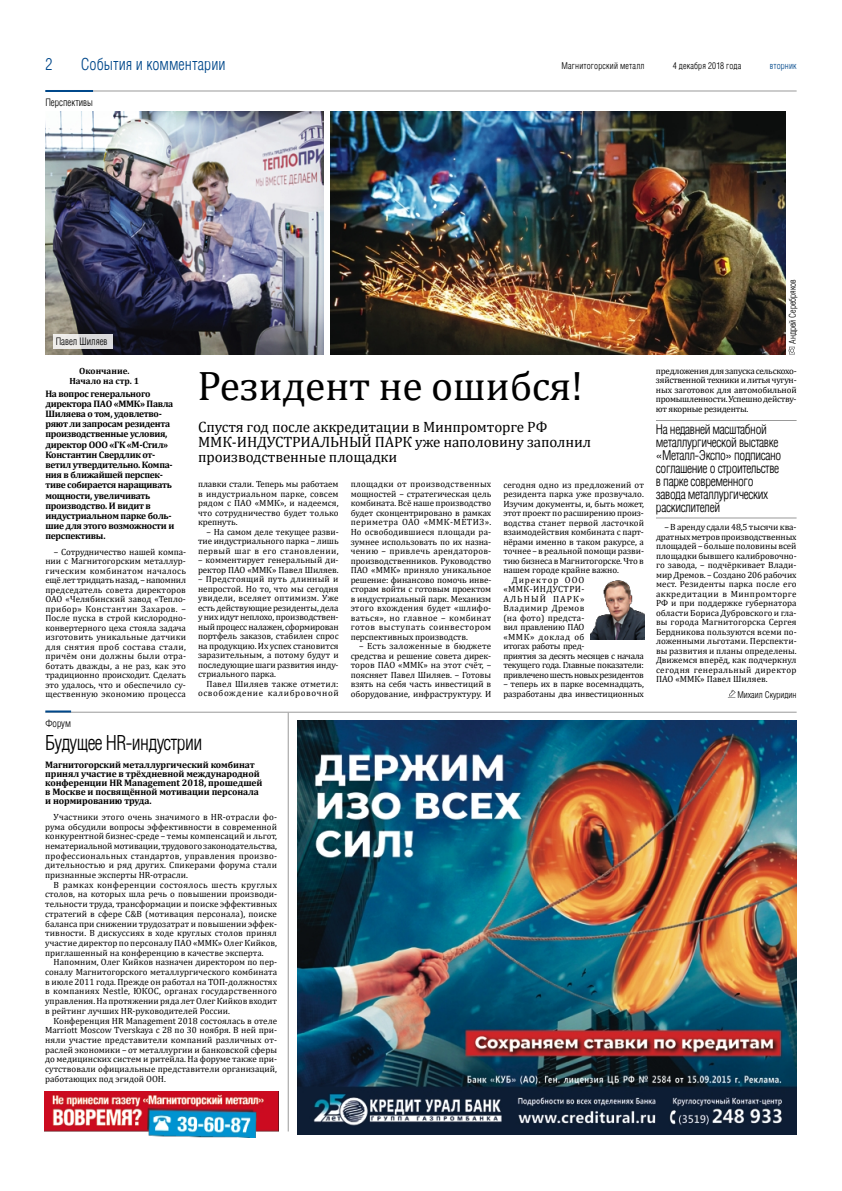
<style>
.page{position:relative;width:842px;height:1191px;background:#fff}
.page>*{position:absolute;margin:0;border:0;box-sizing:border-box;transform-origin:0 0}
.t1{font:41.5px "Cambria";letter-spacing:-.01em;color:#000}
.t2{font:300 condensed 20px "AG Letterica";letter-spacing:-.03em;color:#000}
.t3{font:300 condensed 16px "AG Letterica";color:#00488b}
.t4{font:15px/15px "Cambria";letter-spacing:-.01em;color:#000}
.t5{font:300 condensed 13px/13.1px "AG Letterica";letter-spacing:-.03em;color:#000}
.t6{font:300 condensed 10px "AG Letterica";color:#000}
.t7{font:700 9.5px/10.2px "Cambria";letter-spacing:-.03em;color:#000}
.t8{font:700 9.5px/9.2px "Cambria";letter-spacing:-.01em;color:#000}
.t9{font:9px/9.5px "Cambria";letter-spacing:-.005em;color:#000;text-align:justify}
.t10{font:9px "Cambria";letter-spacing:-.03em;color:#000}
.t11{font:300 condensed 9px "AG Letterica";letter-spacing:.005em;color:#000}
.t12{font:9px/9.5px "Cambria";letter-spacing:.065em;color:#000;text-align:right}
.t13{font:9px "Cambria";letter-spacing:-.04em;color:#000}
.t14{font:9px "Cambria";letter-spacing:.045em;color:#000}
.t15{font:700 9px/9.7px "Cambria";color:#000;text-align:center}
.t16{font:9px "Cambria";letter-spacing:.02em;color:#000}
.t17{font:9px "Cambria";letter-spacing:-.025em;color:#000}
.t18{font:9px "Cambria";letter-spacing:.05em;color:#000}
.t19{font:9px "Cambria";letter-spacing:.11em;color:#000}
.t20{font:9px "Cambria";letter-spacing:.125em;color:#000}
.t21{font:300 condensed 9px "AG Letterica";letter-spacing:.015em;color:#00488b}
</style>
<div class="page">
<hr style="left:45px;top:712px;width:752px;height:1px;background:#999">
<hr style="left:45px;top:710px;width:26px;height:2px;background:#00488b">
<svg style="left:788px;top:347px;width:7px;height:8px"></svg>
<hr style="left:288px;top:713px;width:1px;height:419px;background:#999">
<img style="left:45px;top:111px;width:279px;height:244px">
<img style="left:331px;top:111px;width:454px;height:244px">
<svg style="left:53px;top:334px;width:59px;height:14px"></svg>
<hr style="left:45px;top:91px;width:752px;height:1px;background:#999">
<hr style="left:45px;top:90px;width:48px;height:2px;background:#00488b">
<hr style="left:656px;top:420px;width:141px;height:1px;background:#999">
<hr style="left:656px;top:518px;width:141px;height:1px;background:#999">
<svg style="left:728px;top:690px;width:7px;height:8px"></svg>
<img style="left:45px;top:1092px;width:233px;height:46px">
<img style="left:298px;top:721px;width:498px;height:413px">
<img style="left:590px;top:580px;width:55px;height:60px">
<h3 class="t3" style="left:45px;top:55px;width:9px">2</h3>
<h3 class="t3" style="left:81px;top:55px;width:146px">События и кoмментарии</h3>
<p class="t11" style="left:562px;top:61px;width:84px">Магнитогорский металл</p>
<p class="t11" style="left:673px;top:61px;width:70px">4 декабря 2018 года</p>
<p class="t21" style="left:770px;top:61px;width:28px">вторник</p>
<p class="t6" style="left:45px;top:97px;width:49px">Перспективы</p>
<p class="t6" style="left:56px;top:336px;width:53px">Павел Шиляев</p>
<p class="t15" style="left:69px;top:366px;width:71px">Окончание.<br>Начало на стр. 1</p>
<p class="t7" style="left:45px;top:388px;width:131px">На вопрос генерального директора ПАО «ММК» Павла<br>Шиляева о том, удовлетво&shy;ряют ли запросам резидента производственные условия, директор ООО «ГК «М-Стил»<br>Константин Свердлик от&shy;ветил утвердительно. Компа&shy;ния в ближайшей перспек&shy;тиве собирается наращивать мощности, увеличивать производство. И видит в индустриальном парке боль&shy;шие для этого возможности и перспективы.</p>
<p class="t9" style="left:45px;top:547px;width:142px;text-indent:9px">– Сотрудничество нашей компа&shy;нии с Магнитогорским металлур&shy;гическим комбинатом началось ещё лет тридцать назад, – напомнил председатель совета директоров ОАО «Челябинский завод «Тепло&shy;прибор» Константин Захаров. – После пуска в строй кислородно&shy;конвертерного цеха стояла задача изготовить уникальные датчики для снятия проб состава стали, причём они должны были отра&shy;ботать дважды, а не раз, как это традиционно происходит. Сделать это удалось, что и обеспечило су&shy;щественную экономию процесса</p>
<p class="t6" style="left:45px;top:717px;width:27px">Форум</p>
<h1 class="t1" style="left:198px;top:362px;width:387px">Резидент не ошибся!</h1>
<h3 class="t4" style="left:198px;top:420px;width:394px">Спустя год после аккредитации в Минпромторге РФ<br>ММК-ИНДУСТРИАЛЬНЫЙ ПАРК уже наполовину заполнил производственные площадки</h3>
<p class="t9" style="left:198px;top:480px;width:142px">плавки стали. Теперь мы работаем в индустриальном парке, совсем рядом с ПАО «ММК», и надеемся, что сотрудничество будет только крепнуть.</p>
<p class="t9" style="left:198px;top:527px;width:142px;text-indent:9px">– На самом деле текущее разви&shy;тие индустриального парка – лишь первый шаг в его становлении,</p>
<p class="t9" style="left:198px;top:556px;width:142px">– комментирует генеральный ди&shy;ректор ПАО «ММК» Павел Шиляев.</p>
<p class="t9" style="left:198px;top:575px;width:142px">– Предстоящий путь длинный и непростой. Но то, что мы сегодня увидели, вселяет оптимизм. Уже есть действующие резиденты, дела у них идут неплохо, производствен&shy;ный процесс налажен, сформирован портфель заказов, стабилен спрос на продукцию. Их успех становится заразительным, а потому будут и последующие шаги развития инду&shy;стриального парка.</p>
<p class="t12" style="left:198px;top:679px;width:142px">Павел Шиляев также отметил: освобождение калибровочной</p>
<p class="t9" style="left:351px;top:480px;width:142px">площадки от производственных мощностей – стратегическая цель комбината. Всё наше производство будет сконцентрировано в рамках периметра ОАО «ММК-МЕТИЗ».<br>Но освободившиеся площади ра&shy;зумнее использовать по их назна&shy;чению – привлечь арендаторов&shy;производственников. Руководство ПАО «ММК» приняло уникальное решение: финансово помочь инве&shy;сторам войти с готовым проектом в индустриальный парк. Механизм этого вхождения будет «шлифо&shy;ваться», но главное – комбинат готов выступать соинвестором перспективных производств.</p>
<p class="t9" style="left:351px;top:641px;width:142px;text-indent:9px">– Есть заложенные в бюджете средства и решение совета дирек&shy;торов ПАО «ММК» на этот счёт, – поясняет Павел Шиляев. – Готовы взять на себя часть инвестиций в оборудование, инфраструктуру. И</p>
<p class="t9" style="left:503px;top:480px;width:142px">сегодня одно из предложений от</p>
<p class="t9" style="left:503px;top:489px;width:142px">резидента парка уже прозвучало.</p>
<p class="t9" style="left:503px;top:499px;width:142px">Изучим документы, и, быть может,</p>
<p class="t9" style="left:503px;top:508px;width:142px">этот проект по расширению произ-</p>
<p class="t9" style="left:503px;top:518px;width:142px">водства станет первой ласточкой</p>
<p class="t9" style="left:503px;top:527px;width:142px">взаимодействия комбината с парт-</p>
<p class="t9" style="left:503px;top:537px;width:142px">нёрами именно в таком ракурсе, а</p>
<p class="t9" style="left:503px;top:546px;width:142px">точнее – в реальной помощи разви-</p>
<p class="t9" style="left:503px;top:556px;width:142px">тию бизнеса в Магнитогорске. Что в</p>
<p class="t9" style="left:503px;top:565px;width:117px">нашем городе крайне важно.</p>
<p class="t19" style="left:512px;top:574px;width:74px">Директор ООО</p>
<p class="t14" style="left:503px;top:584px;width:83px">«ММК-ИНДУСТРИ-</p>
<p class="t20" style="left:503px;top:593px;width:83px">АЛЬНЫЙ ПАРК»</p>
<p class="t14" style="left:503px;top:603px;width:83px">Владимир Дремов</p>
<p class="t16" style="left:503px;top:612px;width:83px">(на фото) предста-</p>
<p class="t17" style="left:503px;top:622px;width:83px">вил правлению ПАО</p>
<p class="t18" style="left:503px;top:631px;width:83px">«ММК» доклад об</p>
<p class="t10" style="left:503px;top:641px;width:83px">итогах работы пред-</p>
<p class="t10" style="left:503px;top:650px;width:142px">приятия за десять месяцев с начала</p>
<p class="t10" style="left:503px;top:660px;width:142px">текущего года. Главные показатели:</p>
<p class="t13" style="left:503px;top:669px;width:142px">привлечено шесть новых резидентов</p>
<p class="t9" style="left:503px;top:679px;width:142px">– теперь их в парке восемнадцать, разработаны два инвестиционных</p>
<h2 class="t2" style="left:45px;top:731px;width:159px">Будущее HR-индустрии</h2>
<p class="t8" style="left:45px;top:759px;width:219px">Магнитогорский металлургический комбинат принял участие в трёхдневной международной конференции HR Management 2018, прошедшей в Москве и посвящённой мотивации персонала и нормированию труда.</p>
<p class="t9" style="left:45px;top:812px;width:233px;text-indent:9px">Участники этого очень значимого в HR-отрасли фо&shy;рума обсудили вопросы эффективности в современной конкурентной бизнес-среде – темы компенсаций и льгот, нематериальной мотивации, трудового законодательства, профессиональных стандартов, управления произво&shy;дительностью и ряд других. Спикерами форума стали признанные эксперты HR-отрасли.</p>
<p class="t9" style="left:45px;top:880px;width:233px;text-indent:9px">В рамках конференции состоялось шесть круглых столов, на которых шла речь о повышении производи&shy;тельности труда, трансформации и поиске эффективных стратегий в сфере C&amp;B (мотивация персонала), поиске баланса при снижении трудозатрат и повышении эффек&shy;тивности. В дискуссиях в ходе круглых столов принял участие директор по персоналу ПАО «ММК» Олег Кийков, приглашенный на конференцию в качестве эксперта.</p>
<p class="t9" style="left:45px;top:957px;width:233px;text-indent:9px">Напомним, Олег Кийков назначен директором по пер&shy;соналу Магнитогорского металлургического комбината в июле 2011 года. Прежде он работал на ТОП-должностях в компаниях Nestle, ЮКОС, органах государственного управления. На протяжении ряда лет Олег Кийков входит в рейтинг лучших HR-руководителей России.</p>
<p class="t9" style="left:45px;top:1016px;width:233px;text-indent:9px">Конференция HR Management 2018 состоялась в отеле Marriott Moscow Tverskaya с 28 по 30 ноября. В ней при&shy;няли участие представители компаний различных от&shy;раслей экономики – от металлургии и банковской сферы до медицинских систем и ритейла. На форуме также при&shy;сутствовали официальные представители организаций, работающих под эгидой ООН.</p>
<p class="t11" style="left:787px;top:344px;width:66px;rotate:-90deg">Андрей Серебряков</p>
<p class="t9" style="left:656px;top:366px;width:142px">предложения для запуска сельскохо&shy;зяйственной техники и литья чугун&shy;ных заготовок для автомобильной промышленности. Успешно действу&shy;ют якорные резиденты.</p>
<h3 class="t5" style="left:656px;top:422px;width:127px">На недавней масштабной металлургической выставке «Металл-Экспо» подписано соглашение о строительстве в парке современного завода металлургических раскислителей</h3>
<p class="t9" style="left:656px;top:522px;width:142px;text-indent:8px">– В аренду сдали 48,5 тысячи ква&shy;дратных метров производственных площадей – больше половины всей площадки бывшего калибровочно&shy;го завода, – подчёркивает Влади&shy;мир Дремов. – Создано 206 рабочих мест. Резиденты парка после его аккредитации в Минпромторге РФ и при поддержке губернатора области Бориса Дубровского и гла&shy;вы города Магнитогорска Сергея Бердникова пользуются всеми по&shy;ложенными льготами. Перспекти&shy;вы развития и планы определены.<br>Движемся вперёд, как подчеркнул сегодня генеральный директор ПАО «ММК» Павел Шиляев.</p>
<p class="t11" style="left:737px;top:690px;width:61px">Михаил Скуридин</p>
</div>
